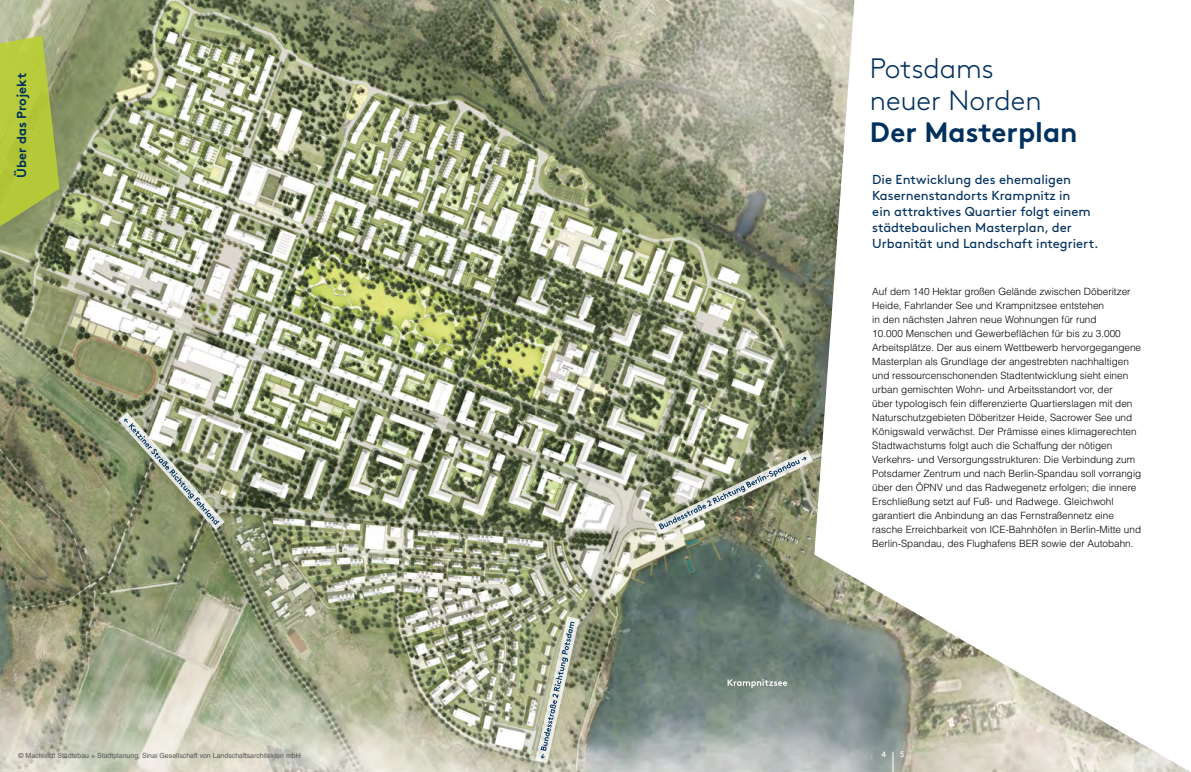
<style>
.page{position:relative;width:1191px;height:772px;background:#fff}
.page>*{position:absolute;margin:0;border:0;box-sizing:border-box;transform-origin:0 0}
.t1{font:300 28px/32px "Brown Std";color:#00305d}
.t2{font:700 28px "Brown Std";color:#00305d}
.t3{font:13px/16px "Brown Std";color:#00305d}
.t4{font:700 13px "Brown Std";color:#00305d}
.t5{font:300 10px/14px "Helvetica LT Std";color:#000}
.t6{font:8px "Brown Std";color:#fff}
.t7{font:7px "Helvetica LT Std";color:#575756}
</style>
<div class="page">
<img style="left:0;top:0;width:814px;height:771px">
<svg style="left:0;top:35px;width:60px;height:303px;background:#9ead52"></svg>
<svg style="left:814px;top:0;width:374px;height:771px"></svg>
<svg style="left:727px;top:678px;width:60px;height:9px"></svg>
<svg style="left:654px;top:450px;width:159px;height:84px;background:#939882"></svg>
<svg style="left:535px;top:616px;width:44px;height:146px;background:#b5b8a3"></svg>
<svg style="left:0;top:729px;width:320px;height:42px;background:#d3d2c3"></svg>
<svg style="left:118px;top:412px;width:107px;height:117px;background:#99a086"></svg>
<svg style="left:892px;top:751px;width:1px;height:20px"></svg>
<p class="t4" style="left:14px;top:178px;width:106px;rotate:-90deg">Über das Projekt</p>
<p class="t1" style="left:870px;top:52px;width:173px">Potsdams neuer Norden</p>
<p class="t2" style="left:870px;top:115px;width:209px">Der Masterplan</p>
<p class="t3" style="left:872px;top:171px;width:228px">Die Entwicklung des ehemaligen Kasernenstandorts Krampnitz in<br>ein attraktives Quartier folgt einem städtebaulichen Masterplan, der Urbanität und Landschaft integriert.</p>
<p class="t5" style="left:872px;top:284px;width:270px">Auf dem 140 Hektar großen Gelände zwischen Döberitzer Heide, Fahrlander See und Krampnitzsee entstehen<br>in den nächsten Jahren neue Wohnungen für rund<br>10.000 Menschen und Gewerbeflächen für bis zu 3.000<br>Arbeitsplätze. Der aus einem Wettbewerb hervorgegangene Masterplan als Grundlage der angestrebten nachhaltigen und ressourcenschonenden Stadtentwicklung sieht einen urban gemischten Wohn- und Arbeitsstandort vor, der<br>über typologisch fein differenzierte Quartierslagen mit den Naturschutzgebieten Döberitzer Heide, Sacrower See und Königswald verwächst. Der Prämisse eines klimagerechten Stadtwachstums folgt auch die Schaffung der nötigen Verkehrs- und Versorgungsstrukturen: Die Verbindung zum Potsdamer Zentrum und nach Berlin-Spandau soll vorrangig über den ÖPNV und das Radwegenetz erfolgen; die innere Erschließung setzt auf Fuß- und Radwege. Gleichwohl garantiert die Anbindung an das Fernstraßennetz eine rasche Erreichbarkeit von ICE-Bahnhöfen in Berlin-Mitte und Berlin-Spandau, des Flughafens BER sowie der Autobahn.</p>
<p class="t7" style="left:18px;top:750px;width:284px">© Machleidt Städtebau + Stadtplanung, Sinai Gesellschaft von Landschaftsarchitekten mbH</p>
<p class="t6" style="left:881px;top:749px;width:6px">4</p>
<p class="t6" style="left:900px;top:749px;width:6px">5</p>
</div>
